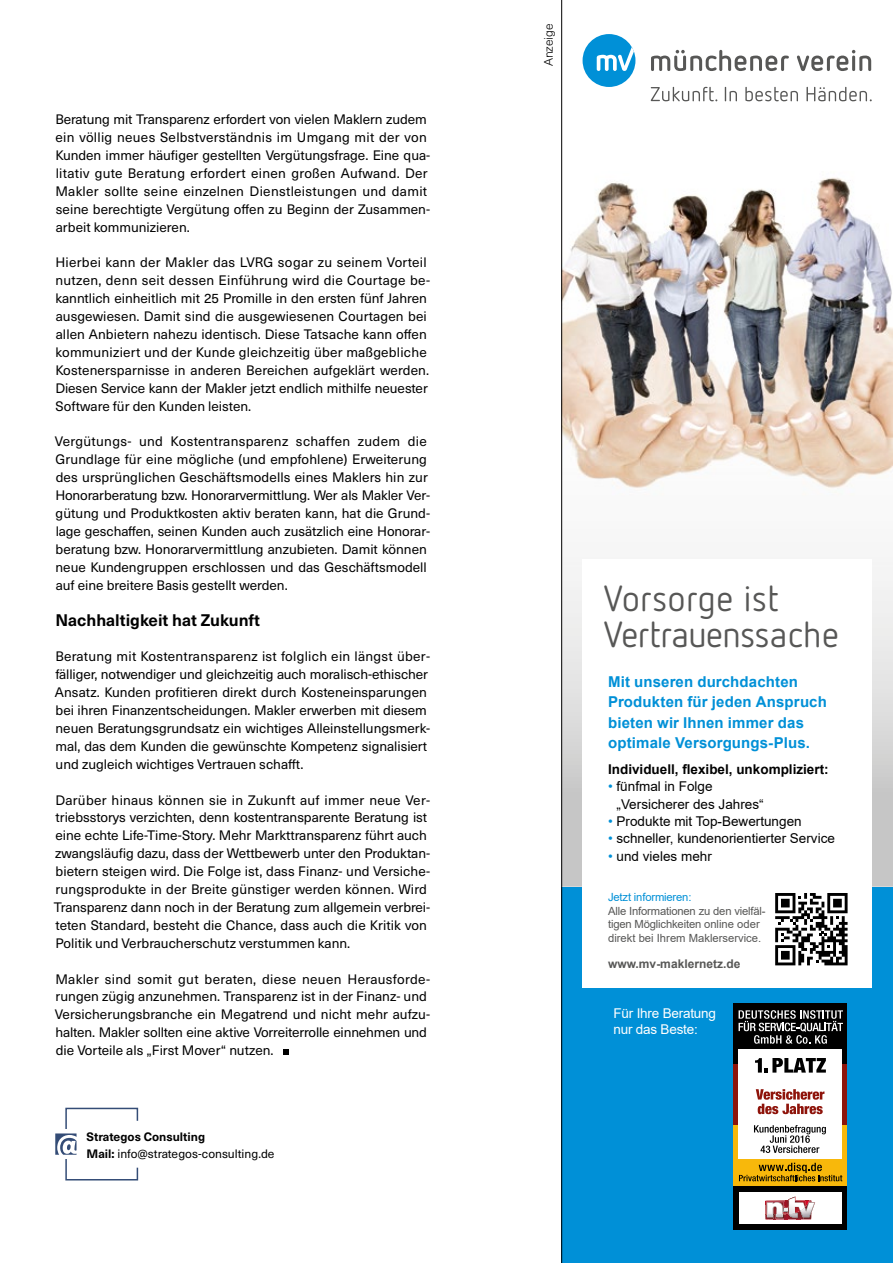
<style>
.page{position:relative;width:893px;height:1263px;background:#fff}
.page>*{position:absolute;margin:0;border:0;box-sizing:border-box;transform-origin:0 0}
.t1{font:36px/36px "Netto OT";letter-spacing:-.01em;color:#575756}
.t2{font:700 16.5px "Neue Haas Unica Pro";color:#000}
.t3{font:700 15px/20.2px "Arial";letter-spacing:.01em;color:#0090d7}
.t4{font:13.5px/17.9px "Neue Haas Unica Pro";color:#000}
.t5{font:13.5px/17.2px "Arial";color:#000}
.t6{font:700 13.5px "Arial";color:#000}
.t7{font:13.5px/16.2px "Arial";letter-spacing:-.015em;color:#fff}
.t8{font:12px/16.5px "Neue Haas Unica Pro";color:#000}
.t9{font:700 12px "Arial";color:#575756}
.t10{font:300 12px "Neue Haas Unica Pro";color:#000}
.t11{font:11.25px/13.5px "Arial";letter-spacing:-.015em;color:#575756}
.t12{font:11.25px "Arial";letter-spacing:-.015em;color:#0090d7}
.s1{font-weight:700}
.s2{color:#0090d7}
</style>
<div class="page">
<svg style="left:283px;top:1049px;width:6px;height:6px"></svg>
<svg style="left:55px;top:1107px;width:84px;height:74px"></svg>
<svg style="left:562px;top:0;width:331px;height:887px"></svg>
<div style="left:561px;top:887px;width:332px;height:376px;background:#0090d7"></div>
<div style="left:583px;top:560px;width:289px;height:427px;background:#fff"></div>
<svg style="left:775px;top:893px;width:73px;height:72px"></svg>
<img style="left:562px;top:103px;width:331px;height:483px">
<img style="left:583px;top:560px;width:289px;height:26px">
<div style="left:734px;top:1003px;width:113px;height:61px;background:#000"></div>
<div style="left:734px;top:1064px;width:113px;height:61px;background:#8e140b"></div>
<svg style="left:734px;top:1125px;width:113px;height:61px;background:#f5bb1f"></svg>
<div style="left:734px;top:1186px;width:113px;height:44px;background:#000"></div>
<div style="left:739px;top:1192px;width:102px;height:31px;background:#fff"></div>
<div style="left:739px;top:1049px;width:103px;height:109px;background:#fff"></div>
<svg style="left:738px;top:1010px;width:105px;height:34px"></svg>
<svg style="left:739px;top:1163px;width:103px;height:18px;background:#ba8a08"></svg>
<svg style="left:765px;top:1196px;width:50px;height:24px"></svg>
<svg style="left:754px;top:1125px;width:72px;height:28px"></svg>
<svg style="left:756px;top:1089px;width:68px;height:25px"></svg>
<svg style="left:755px;top:1058px;width:71px;height:14px"></svg>
<svg style="left:651px;top:50px;width:138px;height:21px"></svg>
<svg style="left:797px;top:50px;width:74px;height:21px"></svg>
<svg style="left:651px;top:87px;width:66px;height:14px"></svg>
<svg style="left:725px;top:87px;width:12px;height:14px"></svg>
<svg style="left:745px;top:87px;width:53px;height:14px"></svg>
<svg style="left:806px;top:87px;width:66px;height:14px"></svg>
<div style="left:583px;top:34px;width:52px;height:53px;background:#0090d7;border-radius:50%"></div>
<svg style="left:597px;top:47px;width:37px;height:24px"></svg>
<hr style="left:561px;top:0;width:1px;height:1263px;background:#000">
<p class="t4" style="left:55px;top:111px;width:376px">Beratung mit Transparenz erfordert von vielen Maklern zudem ein völlig neues Selbstverständnis im Umgang mit der von Kunden immer häufiger gestellten Vergütungsfrage. Eine qua&shy;litativ gute Beratung erfordert einen großen Aufwand. Der Makler sollte seine einzelnen Dienstleistungen und damit seine berechtigte Vergütung offen zu Beginn der Zusammen&shy;arbeit kommunizieren.</p>
<p class="t4" style="left:55px;top:254px;width:376px">Hierbei kann der Makler das LVRG sogar zu seinem Vorteil nutzen, denn seit dessen Einführung wird die Courtage be&shy;kanntlich einheitlich mit 25 Promille in den ersten fünf Jahren ausgewiesen. Damit sind die ausgewiesenen Courtagen bei allen Anbietern nahezu identisch. Diese Tatsache kann offen kommuniziert und der Kunde gleichzeitig über maßgebliche Kostenersparnisse in anderen Bereichen aufgeklärt werden.<br>Diesen Service kann der Makler jetzt endlich mithilfe neuester Software für den Kunden leisten.</p>
<p class="t4" style="left:55px;top:433px;width:377px">Vergütungs- und Kostentransparenz schaffen zudem die Grundlage für eine mögliche (und empfohlene) Erweiterung des ursprünglichen Geschäftsmodells eines Maklers hin zur Honorarberatung bzw. Honorarvermittlung. Wer als Makler Ver&shy;gütung und Produktkosten aktiv beraten kann, hat die Grund&shy;lage geschaffen, seinen Kunden auch zusätzlich eine Honorar&shy;beratung bzw. Honorarvermittlung anzubieten. Damit können neue Kundengruppen erschlossen und das Geschäftsmodell auf eine breitere Basis gestellt werden.</p>
<p class="t2" style="left:55px;top:609px;width:206px">Nachhaltigkeit hat Zukunft</p>
<p class="t4" style="left:55px;top:648px;width:377px">Beratung mit Kostentransparenz ist folglich ein längst über&shy;fälliger, notwendiger und gleichzeitig auch moralisch-ethischer Ansatz. Kunden profitieren direkt durch Kosteneinsparungen bei ihren Finanzentscheidungen. Makler erwerben mit diesem neuen Beratungsgrundsatz ein wichtiges Alleinstellungsmerk&shy;mal, das dem Kunden die gewünschte Kompetenz signalisiert und zugleich wichtiges Vertrauen schafft.</p>
<p class="t4" style="left:54px;top:791px;width:378px">Darüber hinaus können sie in Zukunft auf immer neue Ver&shy;triebsstorys verzichten, denn kostentransparente Beratung ist eine echte Life-Time-Story. Mehr Markttransparenz führt auch zwangsläufig dazu, dass der Wettbewerb unter den Produktan&shy;bietern steigen wird. Die Folge ist, dass Finanz- und Versiche&shy;rungsprodukte in der Breite günstiger werden können. Wird Transparenz dann noch in der Beratung zum allgemein verbrei&shy;teten Standard, besteht die Chance, dass auch die Kritik von Politik und Verbraucherschutz verstummen kann.</p>
<p class="t4" style="left:55px;top:970px;width:377px">Makler sind somit gut beraten, diese neuen Herausforde&shy;rungen zügig anzunehmen. Transparenz ist in der Finanz- und Versicherungsbranche ein Megatrend und nicht mehr auf zu&shy;halten. Makler sollten eine aktive Vorreiterrolle einnehmen und die Vorteile als „First Mover“ nutzen.</p>
<p class="t8" style="left:87px;top:1129px;width:189px"><span class="s1">Strategos Consulting<br>Mail:</span> info@strategos-consulting.de</p>
<p class="t10" style="left:541px;top:66px;width:44px;rotate:-90deg">Anzeige</p>
<h1 class="t1" style="left:604px;top:579px;width:237px">Vorsorge ist<br>Vertrauenssache</h1>
<p class="t3" style="left:608px;top:672px;width:220px">Mit unseren durchdachten<br>Produkten für jeden Anspruch bieten wir Ihnen immer das optimale Versorgungs-Plus.</p>
<p class="t6" style="left:608px;top:760px;width:222px">Individuell, flexibel, unkompliziert:</p>
<p class="t5" style="left:617px;top:778px;width:149px;text-indent:-8px"><span class="s2">•</span> fünfmal in Folge „Versicherer des Jahres“</p>
<p class="t5" style="left:608px;top:812px;width:195px"><span class="s2">•</span> Produkte mit Top-Bewertungen</p>
<p class="t5" style="left:608px;top:830px;width:228px"><span class="s2">•</span> schneller, kundenorientierter Service</p>
<p class="t5" style="left:608px;top:848px;width:105px"><span class="s2">•</span> und vieles mehr</p>
<p class="t12" style="left:608px;top:889px;width:85px">Jetzt informieren:</p>
<p class="t11" style="left:608px;top:904px;width:159px">Alle Informationen zu den vielfäl&shy;tigen Möglichkeiten online oder direkt bei Ihrem Maklerservice.</p>
<p class="t9" style="left:608px;top:955px;width:134px">www.mv-maklernetz.de</p>
<p class="t7" style="left:613px;top:1005px;width:104px">Für Ihre Beratung nur das Beste:</p>
</div>
